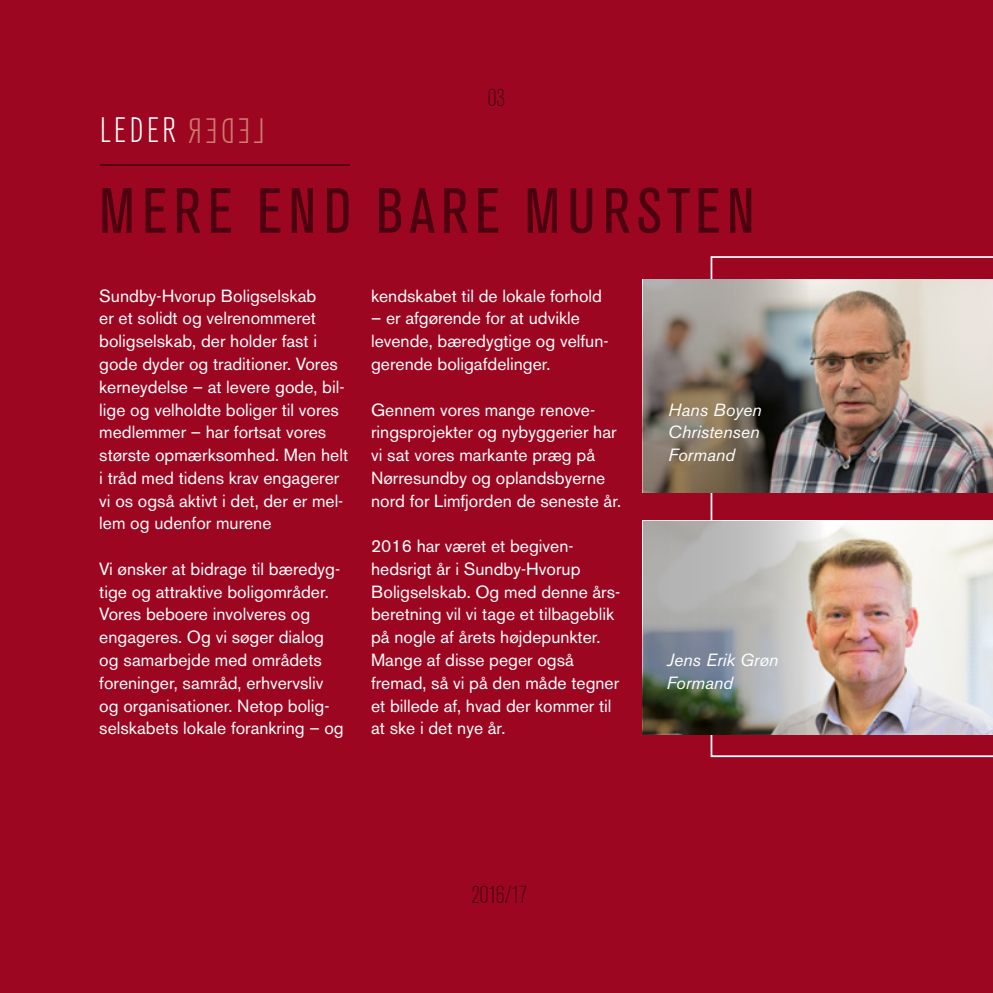
<style>
.page{position:relative;width:993px;height:993px;background:#fff}
.page>*{position:absolute;margin:0;border:0;box-sizing:border-box;transform-origin:0 0}
.t1{font:condensed 63px "Akzidenz Grotesk BE";letter-spacing:.1em;color:#4c000f}
.t2{font:300 condensed 35px "Akzidenz Grotesk BE";letter-spacing:.105em;color:#fff}
.t3{font:300 condensed 24.5px "Akzidenz Grotesk BE";letter-spacing:-.01em;color:#4c000f}
.t4{font:17.5px/22.8px "Akzidenz Grotesk BE";color:#fff}
.t5{font:italic 17.5px/22.8px "Akzidenz Grotesk BE";color:#fff}
</style>
<div class="page">
<div style="left:0;top:0;width:992px;height:992px;background:#9d0621"></div>
<svg style="left:710px;top:256px;width:282px;height:500px"></svg>
<img style="left:825px;top:520px;width:167px;height:214px">
<svg style="left:642px;top:520px;width:183px;height:214px;background:#a2a3a0"></svg>
<hr style="left:100px;top:164px;width:250px;height:2px;background:#4c000f">
<img style="left:809px;top:279px;width:183px;height:213px">
<svg style="left:642px;top:279px;width:167px;height:213px;background:#817a71"></svg>
<h2 class="t2" style="left:100px;top:111px;width:77px">LEDER</h2>
<h3 class="t3" style="left:487px;top:84px;width:19px">03</h3>
<h1 class="t1" style="left:99px;top:176px;width:656px">MERE END BARE MURSTEN</h1>
<p class="t4" style="left:99px;top:284px;width:250px">Sundby-Hvorup Boligselskab<br>er et solidt og velrenommeret boligselskab, der holder fast i gode dyder og traditioner. Vores kerneydelse – at levere gode, bil&shy;lige og velholdte boliger til vores medlemmer – har fortsat vores største opmærksomhed. Men helt i tråd med tidens krav engagerer vi os også aktivt i det, der er mel&shy;lem og udenfor murene</p>
<p class="t4" style="left:99px;top:557px;width:246px">Vi ønsker at bidrage til bæredyg&shy;tige og attraktive boligområder.<br>Vores beboere involveres og engageres. Og vi søger dialog og samarbejde med områdets foreninger, samråd, erhvervsliv og organisationer. Netop bolig&shy;selskabets lokale forankring – og</p>
<p class="t4" style="left:371px;top:284px;width:232px">kendskabet til de lokale forhold</p>
<p class="t4" style="left:371px;top:307px;width:239px">– er afgørende for at udvikle levende, bæredygtige og velfun&shy;gerende boligafdelinger.</p>
<p class="t4" style="left:371px;top:398px;width:251px">Gennem vores mange renove&shy;ringsprojekter og nybyggerier har vi sat vores markante præg på<br>Nørresundby og oplandsbyerne nord for Limfjorden de seneste år.</p>
<p class="t4" style="left:371px;top:534px;width:250px">2016 har været et begiven&shy;hedsrigt år i Sundby-Hvorup<br>Boligselskab. Og med denne års&shy;beretning vil vi tage et tilbageblik på nogle af årets højdepunkter.<br>Mange af disse peger også fremad, så vi på den måde tegner et billede af, hvad der kommer til at ske i det nye år.</p>
<p class="t5" style="left:668px;top:398px;width:95px">Hans Boyen<br>Christensen<br>Formand</p>
<p class="t5" style="left:666px;top:648px;width:113px">Jens Erik Grøn<br>Formand</p>
<h3 class="t3" style="left:471px;top:881px;width:57px">2016/17</h3>
</div>
